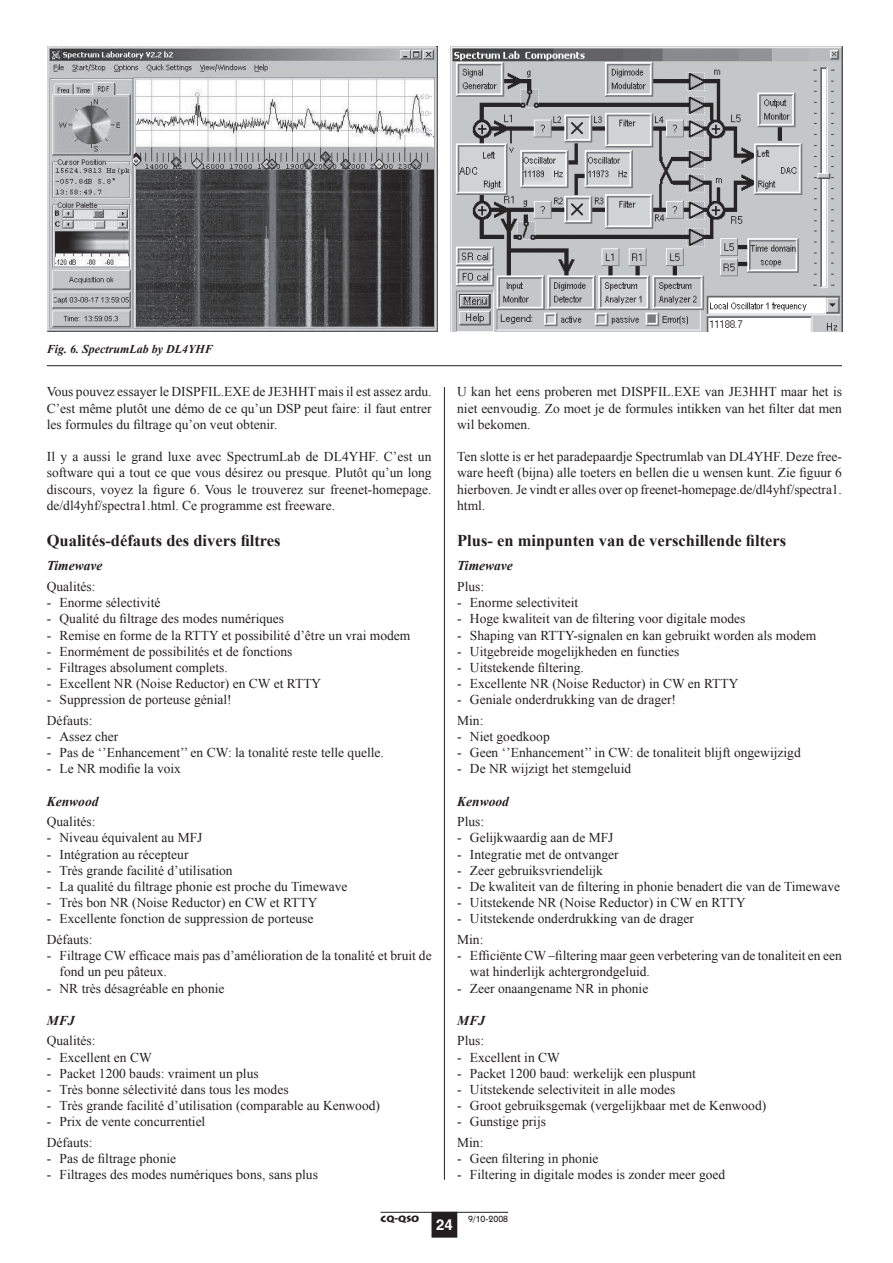
<style>
.page{position:relative;width:893px;height:1263px;background:#fff}
.page>*{position:absolute;margin:0;border:0;box-sizing:border-box;transform-origin:0 0}
.t1{font:700 16.5px "Times New Roman";color:#231f20}
.t2{font:700 15px "Helvetica";color:#fff}
.t3{font:13.5px/16.2px "Times New Roman";color:#231f20}
.t4{font:italic 700 13.5px "Times New Roman";color:#231f20}
.t5{font:italic 700 12px "Times New Roman";color:#231f20}
.t6{font:500 9px "Kabel IT Cby BT";color:#231f20}
.t7{font:900 9px "Lithos Pro";color:#231f20}
</style>
<div class="page">
<hr style="left:47px;top:365px;width:795px;height:1px;background:#231f20">
<img style="left:47px;top:47px;width:391px;height:285px">
<img style="left:451px;top:47px;width:391px;height:285px">
<hr style="left:444px;top:387px;width:1px;height:793px;background:#231f20">
<div style="left:432px;top:1212px;width:25px;height:25px;background:#231f20"></div>
<hr style="left:381px;top:1212px;width:127px;height:1px;background:#231f20">
<p class="t5" style="left:47px;top:340px;width:168px">Fig. 6. SpectrumLab by DL4YHF</p>
<p class="t3" style="left:47px;top:383px;width:386px;text-align:justify">Vous pouvez essayer le DISPFIL.EXE de JE3HHT mais il est assez ardu.<br>C’est même plutôt une démo de ce qu’un DSP peut faire: il faut entrer les formules du filtrage qu’on veut obtenir.</p>
<p class="t3" style="left:47px;top:448px;width:386px;text-align:justify">Il y a aussi le grand luxe avec SpectrumLab de DL4YHF. C’est un software qui a tout ce que vous désirez ou presque. Plutôt qu’un long discours, voyez la figure 6. Vous le trouverez sur freenet-homepage. de/dl4yhf/spectra1.html. Ce programme est freeware.</p>
<p class="t1" style="left:47px;top:529px;width:235px">Qualités-défauts des divers filtres</p>
<p class="t4" style="left:47px;top:556px;width:57px">Timewave</p>
<p class="t3" style="left:47px;top:578px;width:50px">Qualités:</p>
<p class="t3" style="left:47px;top:594px;width:115px">- Enorme sélectivité</p>
<p class="t3" style="left:47px;top:610px;width:239px">- Qualité du filtrage des modes numériques</p>
<p class="t3" style="left:47px;top:627px;width:365px">- Remise en forme de la RTTY et possibilité d’être un vrai modem</p>
<p class="t3" style="left:47px;top:643px;width:247px">- Enormément de possibilités et de fonctions</p>
<p class="t3" style="left:47px;top:659px;width:183px">- Filtrages absolument complets.</p>
<p class="t3" style="left:47px;top:675px;width:276px">- Excellent NR (Noise Reductor) en CW et RTTY</p>
<p class="t3" style="left:47px;top:689px;width:186px;line-height:20.4px">- Suppression de porteuse génial!<br>Défauts:</p>
<p class="t3" style="left:47px;top:728px;width:73px">- Assez cher</p>
<p class="t3" style="left:47px;top:744px;width:339px">- Pas de ‘’Enhancement’’ en CW: la tonalité reste telle quelle.</p>
<p class="t3" style="left:47px;top:760px;width:136px">- Le NR modifie la voix</p>
<p class="t4" style="left:47px;top:792px;width:53px">Kenwood</p>
<p class="t3" style="left:47px;top:813px;width:50px">Qualités:</p>
<p class="t3" style="left:47px;top:830px;width:157px">- Niveau équivalent au MFJ</p>
<p class="t3" style="left:47px;top:846px;width:143px">- Intégration au récepteur</p>
<p class="t3" style="left:47px;top:862px;width:187px">- Très grande facilité d’utilisation</p>
<p class="t3" style="left:47px;top:878px;width:302px">- La qualité du filtrage phonie est proche du Timewave</p>
<p class="t3" style="left:47px;top:894px;width:272px">- Très bon NR (Noise Reductor) en CW et RTTY</p>
<p class="t3" style="left:47px;top:908px;width:268px;line-height:20.4px">- Excellente fonction de suppression de porteuse<br>Défauts:</p>
<p class="t3" style="left:60px;top:947px;width:374px;text-indent:-13px">- Filtrage CW efficace mais pas d’amélioration de la tonalité et bruit de fond un peu pâteux.</p>
<p class="t3" style="left:47px;top:980px;width:179px">- NR très désagréable en phonie</p>
<p class="t4" style="left:47px;top:1011px;width:29px">MFJ</p>
<p class="t3" style="left:47px;top:1032px;width:50px">Qualités:</p>
<p class="t3" style="left:47px;top:1049px;width:106px">- Excellent en CW</p>
<p class="t3" style="left:47px;top:1065px;width:213px">- Packet 1200 bauds: vraiment un plus</p>
<p class="t3" style="left:47px;top:1081px;width:243px">- Très bonne sélectivité dans tous les modes</p>
<p class="t3" style="left:47px;top:1097px;width:335px">- Très grande facilité d’utilisation (comparable au Kenwood)</p>
<p class="t3" style="left:47px;top:1111px;width:160px;line-height:20.4px">- Prix de vente concurrentiel<br>Défauts:</p>
<p class="t3" style="left:47px;top:1150px;width:131px">- Pas de filtrage phonie</p>
<p class="t3" style="left:47px;top:1166px;width:273px">- Filtrages des modes numériques bons, sans plus</p>
<p class="t3" style="left:457px;top:383px;width:386px;text-align:justify">U kan het eens proberen met DISPFIL.EXE van JE3HHT maar het is niet eenvoudig. Zo moet je de formules intikken van het filter dat men wil bekomen.</p>
<p class="t3" style="left:457px;top:448px;width:386px;text-align:justify">Ten slotte is er het paradepaardje Spectrumlab van DL4YHF. Deze free&shy;ware heeft (bijna) alle toeters en bellen die u wensen kunt. Zie figuur 6 hierboven. Je vindt er alles over op freenet-homepage.de/dl4yhf/spectra1. html.</p>
<p class="t1" style="left:457px;top:529px;width:331px">Plus- en minpunten van de verschillende filters</p>
<p class="t4" style="left:457px;top:556px;width:57px">Timewave</p>
<p class="t3" style="left:457px;top:578px;width:29px">Plus:</p>
<p class="t3" style="left:457px;top:594px;width:123px">- Enorme selectiviteit</p>
<p class="t3" style="left:457px;top:610px;width:290px">- Hoge kwaliteit van de filtering voor digitale modes</p>
<p class="t3" style="left:457px;top:627px;width:361px">- Shaping van RTTY-signalen en kan gebruikt worden als modem</p>
<p class="t3" style="left:457px;top:643px;width:224px">- Uitgebreide mogelijkheden en functies</p>
<p class="t3" style="left:457px;top:659px;width:128px">- Uitstekende filtering.</p>
<p class="t3" style="left:457px;top:675px;width:283px">- Excellente NR (Noise Reductor) in CW en RTTY</p>
<p class="t3" style="left:457px;top:689px;width:220px;line-height:20.4px">- Geniale onderdrukking van de drager!<br>Min:</p>
<p class="t3" style="left:457px;top:728px;width:94px">- Niet goedkoop</p>
<p class="t3" style="left:457px;top:744px;width:345px">- Geen ‘’Enhancement’’ in CW: de tonaliteit blijft ongewijzigd</p>
<p class="t3" style="left:457px;top:760px;width:176px">- De NR wijzigt het stemgeluid</p>
<p class="t4" style="left:457px;top:792px;width:53px">Kenwood</p>
<p class="t3" style="left:457px;top:813px;width:29px">Plus:</p>
<p class="t3" style="left:457px;top:830px;width:158px">- Gelijkwaardig aan de MFJ</p>
<p class="t3" style="left:457px;top:846px;width:163px">- Integratie met de ontvanger</p>
<p class="t3" style="left:457px;top:862px;width:147px">- Zeer gebruiksvriendelijk</p>
<p class="t3" style="left:457px;top:878px;width:384px">- De kwaliteit van de filtering in phonie benadert die van de Timewave</p>
<p class="t3" style="left:457px;top:894px;width:290px">- Uitstekende NR (Noise Reductor) in CW en RTTY</p>
<p class="t3" style="left:457px;top:908px;width:238px;line-height:20.4px">- Uitstekende onderdrukking van de drager<br>Min:</p>
<p class="t3" style="left:470px;top:947px;width:373px;text-indent:-13px">- Efficiënte CW –filtering maar geen verbetering van de tonaliteit en een wat hinderlijk achtergrondgeluid.</p>
<p class="t3" style="left:457px;top:980px;width:193px">- Zeer onaangename NR in phonie</p>
<p class="t4" style="left:457px;top:1011px;width:29px">MFJ</p>
<p class="t3" style="left:457px;top:1032px;width:29px">Plus:</p>
<p class="t3" style="left:457px;top:1049px;width:104px">- Excellent in CW</p>
<p class="t3" style="left:457px;top:1065px;width:240px">- Packet 1200 baud: werkelijk een pluspunt</p>
<p class="t3" style="left:457px;top:1081px;width:220px">- Uitstekende selectiviteit in alle modes</p>
<p class="t3" style="left:457px;top:1097px;width:311px">- Groot gebruiksgemak (vergelijkbaar met de Kenwood)</p>
<p class="t3" style="left:457px;top:1111px;width:90px;line-height:20.4px">- Gunstige prijs<br>Min:</p>
<p class="t3" style="left:457px;top:1150px;width:143px">- Geen filtering in phonie</p>
<p class="t3" style="left:457px;top:1166px;width:270px">- Filtering in digitale modes is zonder meer goed</p>
<p class="t7" style="left:381px;top:1213px;width:40px">CQ-QSO</p>
<p class="t6" style="left:468px;top:1213px;width:41px">9/10-2008</p>
<p class="t2" style="left:436px;top:1215px;width:17px">24</p>
</div>
